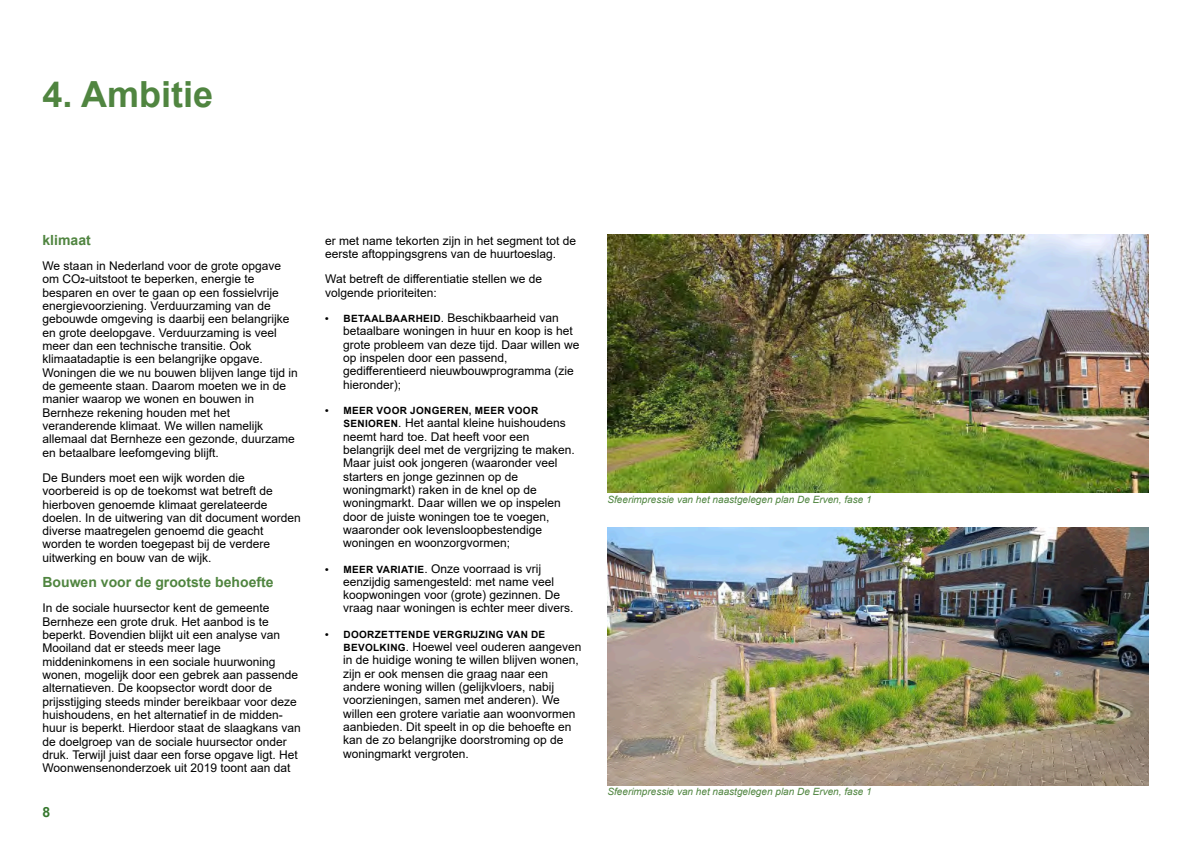
<style>
.page{position:relative;width:1191px;height:842px;background:#fff}
.page>*{position:absolute;margin:0;border:0;box-sizing:border-box;transform-origin:0 0}
.t1{font:700 36px "Arial";color:#508540}
.t2{font:700 14px "Arial";color:#508540}
.t3{font:700 14px "Arial";color:#35772d}
.t4{font:12px/13.3px "Arial";color:#000}
.t5{font:italic 10px "Arial";color:#508540}
.t6{font:700 10px "Arial";letter-spacing:.035em;color:#000}
.s1{font-weight:700;font-size:8px}
.s2{font-weight:700;font-size:10px}
</style>
<div class="page">
<img style="left:607px;top:527px;width:541px;height:258px">
<img style="left:607px;top:235px;width:541px;height:258px">
<h1 class="t1" style="left:43px;top:80px;width:172px">4. Ambitie</h1>
<p class="t2" style="left:43px;top:234px;width:50px">klimaat</p>
<p class="t4" style="left:43px;top:260px;width:257px">We staan in Nederland voor de grote opgave om CO<span class="s1">2</span>-uitstoot te beperken, energie te besparen en over te gaan op een fossielvrĳe energievoorziening. Verduurzaming van de gebouwde omgeving is daarbĳ een belangrĳke en grote deelopgave. Verduurzaming is veel meer dan een technische transitie. Ook klimaatadaptie is een belangrĳke opgave.<br>Woningen die we nu bouwen blĳven lange tĳd in de gemeente staan. Daarom moeten we in de manier waarop we wonen en bouwen in Bernheze rekening houden met het veranderende klimaat. We willen namelĳk allemaal dat Bernheze een gezonde, duurzame en betaalbare leefomgeving blĳft.</p>
<p class="t4" style="left:43px;top:472px;width:260px">De Bunders moet een wĳk worden die voorbereid is op de toekomst wat betreft de hierboven genoemde klimaat gerelateerde doelen. In de uitwering van dit document worden diverse maatregelen genoemd die geacht worden te worden toegepast bĳ de verdere uitwerking en bouw van de wĳk.</p>
<p class="t2" style="left:43px;top:577px;width:233px">Bouwen voor de grootste behoefte</p>
<p class="t4" style="left:43px;top:603px;width:260px">In de sociale huursector kent de gemeente Bernheze een grote druk. Het aanbod is te beperkt. Bovendien blĳkt uit een analyse van Mooiland dat er steeds meer lage middeninkomens in een sociale huurwoning wonen, mogelĳk door een gebrek aan passende alternatieven. De koopsector wordt door de prĳsstĳging steeds minder bereikbaar voor deze huishoudens, en het alternatief in de midden&shy;huur is beperkt. Hierdoor staat de slaagkans van de doelgroep van de sociale huursector onder druk. Terwĳl juist daar een forse opgave ligt. Het Woonwensenonderzoek uit 2019 toont aan dat</p>
<p class="t3" style="left:43px;top:806px;width:9px">8</p>
<p class="t4" style="left:325px;top:235px;width:252px">er met name tekorten zĳn in het segment tot de eerste aftoppingsgrens van de huurtoeslag.</p>
<p class="t4" style="left:325px;top:273px;width:218px">Wat betreft de differentiatie stellen we de volgende prioriteiten:</p>
<p class="t4" style="left:343px;top:312px;width:238px;text-indent:-18px"><span class="s2">• BETAALBAARHEID</span>. Beschikbaarheid van betaalbare woningen in huur en koop is het grote probleem van deze tĳd. Daar willen we op inspelen door een passend, gedifferentieerd nieuwbouwprogramma (zie hieronder);</p>
<p class="t6" style="left:325px;top:407px;width:214px">• MEER VOOR JONGEREN, MEER VOOR</p>
<p class="t4" style="left:343px;top:417px;width:233px"><span class="s2">SENIOREN</span>. Het aantal kleine huishoudens neemt hard toe. Dat heeft voor een belangrĳk deel met de vergrĳzing te maken.<br>Maar juist ook jongeren (waaronder veel starters en jonge gezinnen op de woningmarkt) raken in de knel op de woningmarkt. Daar willen we op inspelen door de juiste woningen toe te voegen, waaronder ook levensloopbestendige woningen en woonzorgvormen;</p>
<p class="t4" style="left:343px;top:563px;width:232px;text-indent:-18px"><span class="s2">• MEER VARIATIE</span>. Onze voorraad is vrĳ eenzĳdig samengesteld: met name veel koopwoningen voor (grote) gezinnen. De vraag naar woningen is echter meer divers.</p>
<p class="t6" style="left:325px;top:630px;width:221px">• DOORZETTENDE VERGRĲZING VAN DE</p>
<p class="t4" style="left:343px;top:641px;width:240px"><span class="s2">BEVOLKING</span>. Hoewel veel ouderen aangeven in de huidige woning te willen blĳven wonen, zĳn er ook mensen die graag naar een andere woning willen (gelĳkvloers, nabĳ voorzieningen, samen met anderen). We willen een grotere variatie aan woonvormen aanbieden. Dit speelt in op die behoefte en kan de zo belangrĳke doorstroming op de woningmarkt vergroten.</p>
<p class="t5" style="left:607px;top:495px;width:266px">Sfeerimpressie van het naastgelegen plan De Erven, fase 1</p>
<p class="t5" style="left:607px;top:788px;width:266px">Sfeerimpressie van het naastgelegen plan De Erven, fase 1</p>
</div>
